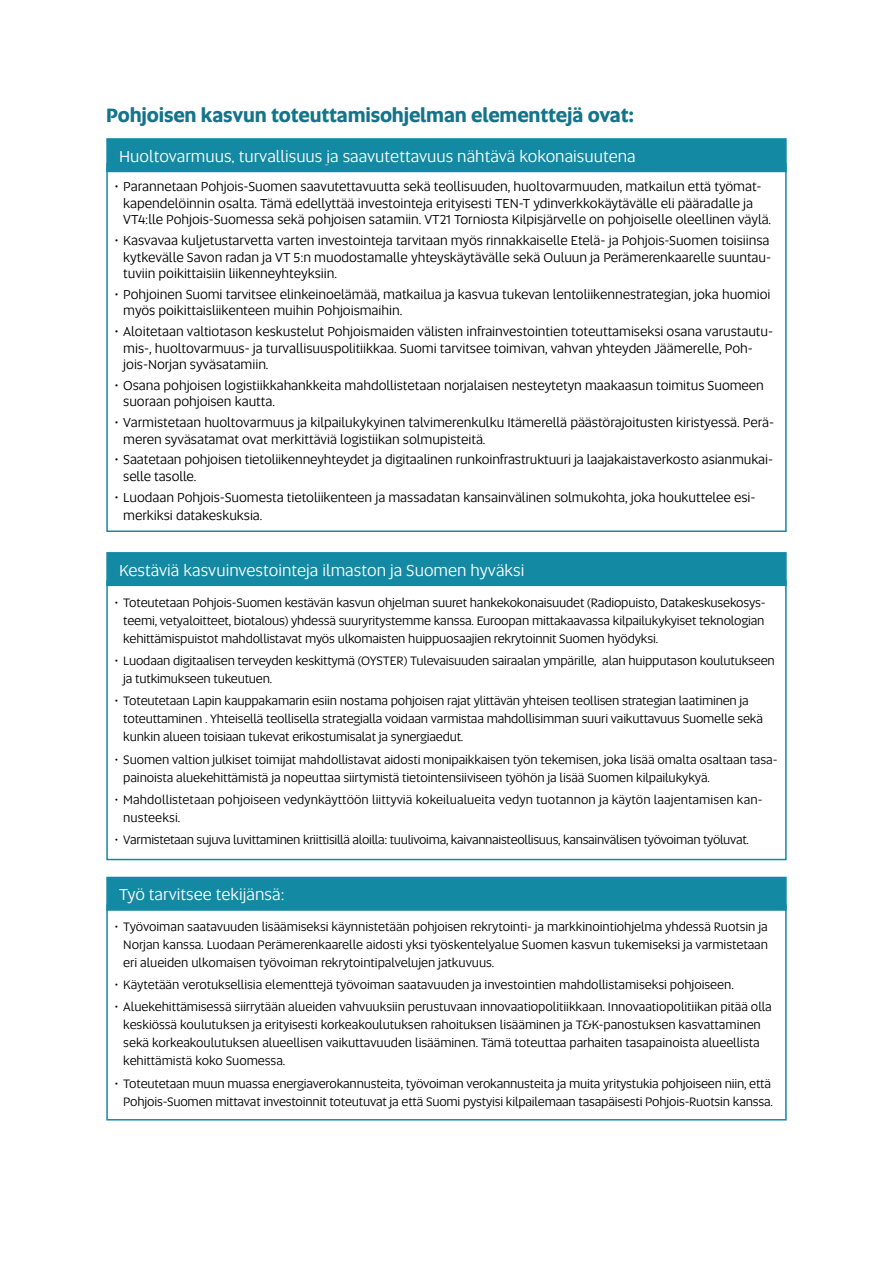
<style>
.page{position:relative;width:893px;height:1263px;background:#fff}
.page>*{position:absolute;margin:0;border:0;box-sizing:border-box;transform-origin:0 0}
.t1{font:700 19.5px "Altis";letter-spacing:-.01em;color:#14748a}
.t2{font:16.5px "Altis";color:#fff}
.t3{font:13.5px/16.5px "Altis";letter-spacing:-.005em;color:#000}
.t4{font:12.75px/18px "Altis";letter-spacing:-.015em;color:#000}
.t5{font:12.75px/18px "Altis";letter-spacing:.005em;color:#000}
</style>
<div class="page">
<div style="left:106px;top:138px;width:681px;height:34px;background:#1489a3;border:2px solid #1489a3"></div>
<div style="left:106px;top:552px;width:681px;height:34px;background:#1489a3;border:2px solid #1489a3"></div>
<div style="left:106px;top:877px;width:681px;height:34px;background:#1489a3;border:2px solid #1489a3"></div>
<div style="left:106px;top:904px;width:681px;height:216px;border:2px solid #1489a3"></div>
<div style="left:106px;top:163px;width:681px;height:369px;border:2px solid #1489a3"></div>
<div style="left:106px;top:580px;width:681px;height:280px;border:2px solid #1489a3"></div>
<h1 class="t1" style="left:106px;top:100px;width:529px">Pohjoisen kasvun toteuttamisohjelman elementtejä ovat:</h1>
<p class="t2" style="left:119px;top:145px;width:518px">Huoltovarmuus, turvallisuus ja saavutettavuus nähtävä kokonaisuutena</p>
<p class="t3" style="left:123px;top:178px;width:649px;text-indent:-9px">• Parannetaan Pohjois-Suomen saavutettavuutta sekä teollisuuden, huoltovarmuuden, matkailun että työmat&shy;kapendelöinnin osalta. Tämä edellyttää investointeja erityisesti TEN-T ydinverkkokäytävälle eli pääradalle ja<br>VT4:lle Pohjois-Suomessa sekä pohjoisen satamiin. VT21 Torniosta Kilpisjärvelle on pohjoiselle oleellinen väylä.</p>
<p class="t3" style="left:123px;top:232px;width:649px;text-indent:-9px">• Kasvavaa kuljetustarvetta varten investointeja tarvitaan myös rinnakkaiselle Etelä- ja Pohjois-Suomen toisiinsa kytkevälle Savon radan ja VT 5:n muodostamalle yhteyskäytävälle sekä Ouluun ja Perämerenkaarelle suuntau&shy;tuviin poikittaisiin liikenneyhteyksiin.</p>
<p class="t3" style="left:123px;top:285px;width:649px;text-indent:-9px">• Pohjoinen Suomi tarvitsee elinkeinoelämää, matkailua ja kasvua tukevan lentoliikennestrategian, joka huomioi myös poikittaisliikenteen muihin Pohjoismaihin.</p>
<p class="t3" style="left:123px;top:323px;width:651px;text-indent:-9px">• Aloitetaan valtiotason keskustelut Pohjoismaiden välisten infrainvestointien toteuttamiseksi osana varustautu&shy;mis-, huoltovarmuus- ja turvallisuuspolitiikkaa. Suomi tarvitsee toimivan, vahvan yhteyden Jäämerelle, Poh&shy;jois-Norjan syväsatamiin.</p>
<p class="t3" style="left:123px;top:376px;width:642px;text-indent:-9px">• Osana pohjoisen logistiikkahankkeita mahdollistetaan norjalaisen nesteytetyn maakaasun toimitus Suomeen suoraan pohjoisen kautta.</p>
<p class="t3" style="left:123px;top:414px;width:652px;text-indent:-9px">• Varmistetaan huoltovarmuus ja kilpailukykyinen talvimerenkulku Itämerellä päästörajoitusten kiristyessä. Perä&shy;meren syväsatamat ovat merkittäviä logistiikan solmupisteitä.</p>
<p class="t3" style="left:123px;top:451px;width:651px;text-indent:-9px">• Saatetaan pohjoisen tietoliikenneyhteydet ja digitaalinen runkoinfrastruktuuri ja laajakaistaverkosto asianmukai&shy;selle tasolle.</p>
<p class="t3" style="left:123px;top:487px;width:634px;line-height:18px;text-indent:-9px">• Luodaan Pohjois-Suomesta tietoliikenteen ja massadatan kansainvälinen solmukohta, joka houkuttelee esi&shy;merkiksi datakeskuksia.</p>
<p class="t2" style="left:119px;top:559px;width:407px">Kestäviä kasvuinvestointeja ilmaston ja Suomen hyväksi</p>
<p class="t4" style="left:123px;top:593px;width:644px;text-align:justify;text-indent:-9px">• Toteutetaan Pohjois-Suomen kestävän kasvun ohjelman suuret hankekokonaisuudet (Radiopuisto, Datakeskusekosys&shy;teemi, vetyaloitteet, biotalous) yhdessä suuryritystemme kanssa. Euroopan mittakaavassa kilpailukykyiset teknologian kehittämispuistot mahdollistavat myös ulkomaisten huippuosaajien rekrytoinnit Suomen hyödyksi.</p>
<p class="t4" style="left:123px;top:651px;width:653px;text-indent:-9px">• Luodaan digitaalisen terveyden keskittymä (OYSTER) Tulevaisuuden sairaalan ympärille, alan huipputason koulutukseen ja tutkimukseen tukeutuen.</p>
<p class="t4" style="left:123px;top:691px;width:641px;text-indent:-9px">• Toteutetaan Lapin kauppakamarin esiin nostama pohjoisen rajat ylittävän yhteisen teollisen strategian laatiminen ja toteuttaminen . Yhteisellä teollisella strategialla voidaan varmistaa mahdollisimman suuri vaikuttavuus Suomelle sekä kunkin alueen toisiaan tukevat erikostumisalat ja synergiaedut.</p>
<p class="t4" style="left:123px;top:750px;width:656px;text-indent:-9px">• Suomen valtion julkiset toimijat mahdollistavat aidosti monipaikkaisen työn tekemisen, joka lisää omalta osaltaan tasa&shy;painoista aluekehittämistä ja nopeuttaa siirtymistä tietointensiiviseen työhön ja lisää Suomen kilpailukykyä.</p>
<p class="t5" style="left:123px;top:790px;width:641px;text-indent:-9px">• Mahdollistetaan pohjoiseen vedynkäyttöön liittyviä kokeilualueita vedyn tuotannon ja käytön laajentamisen kan&shy;nusteeksi.</p>
<p class="t4" style="left:115px;top:830px;width:636px">• Varmistetaan sujuva luvittaminen kriittisillä aloilla: tuulivoima, kaivannaisteollisuus, kansainvälisen työvoiman työluvat.</p>
<p class="t2" style="left:119px;top:883px;width:167px">Työ tarvitsee tekijänsä:</p>
<p class="t4" style="left:123px;top:917px;width:646px;text-align:justify;text-indent:-9px">• Työvoiman saatavuuden lisäämiseksi käynnistetään pohjoisen rekrytointi- ja markkinointiohjelma yhdessä Ruotsin ja Norjan kanssa. Luodaan Perämerenkaarelle aidosti yksi työskentelyalue Suomen kasvun tukemiseksi ja varmistetaan eri alueiden ulkomaisen työvoiman rekrytointipalvelujen jatkuvuus.</p>
<p class="t4" style="left:115px;top:975px;width:620px">• Käytetään verotuksellisia elementtejä työvoiman saatavuuden ja investointien mahdollistamiseksi pohjoiseen.</p>
<p class="t4" style="left:123px;top:997px;width:650px;text-indent:-9px">• Aluekehittämisessä siirrytään alueiden vahvuuksiin perustuvaan innovaatiopolitiikkaan. Innovaatiopolitiikan pitää olla keskiössä koulutuksen ja erityisesti korkeakoulutuksen rahoituksen lisääminen ja T&amp;K-panostuksen kasvattaminen sekä korkeakoulutuksen alueellisen vaikuttavuuden lisääminen. Tämä toteuttaa parhaiten tasapainoista alueellista kehittämistä koko Suomessa.</p>
<p class="t4" style="left:115px;top:1074px;width:660px;text-align:right">• Toteutetaan muun muassa energiaverokannusteita, työvoiman verokannusteita ja muita yritystukia pohjoiseen niin, että<br>Pohjois-Suomen mittavat investoinnit toteutuvat ja että Suomi pystyisi kilpailemaan tasapäisesti Pohjois-Ruotsin kanssa.</p>
</div>
